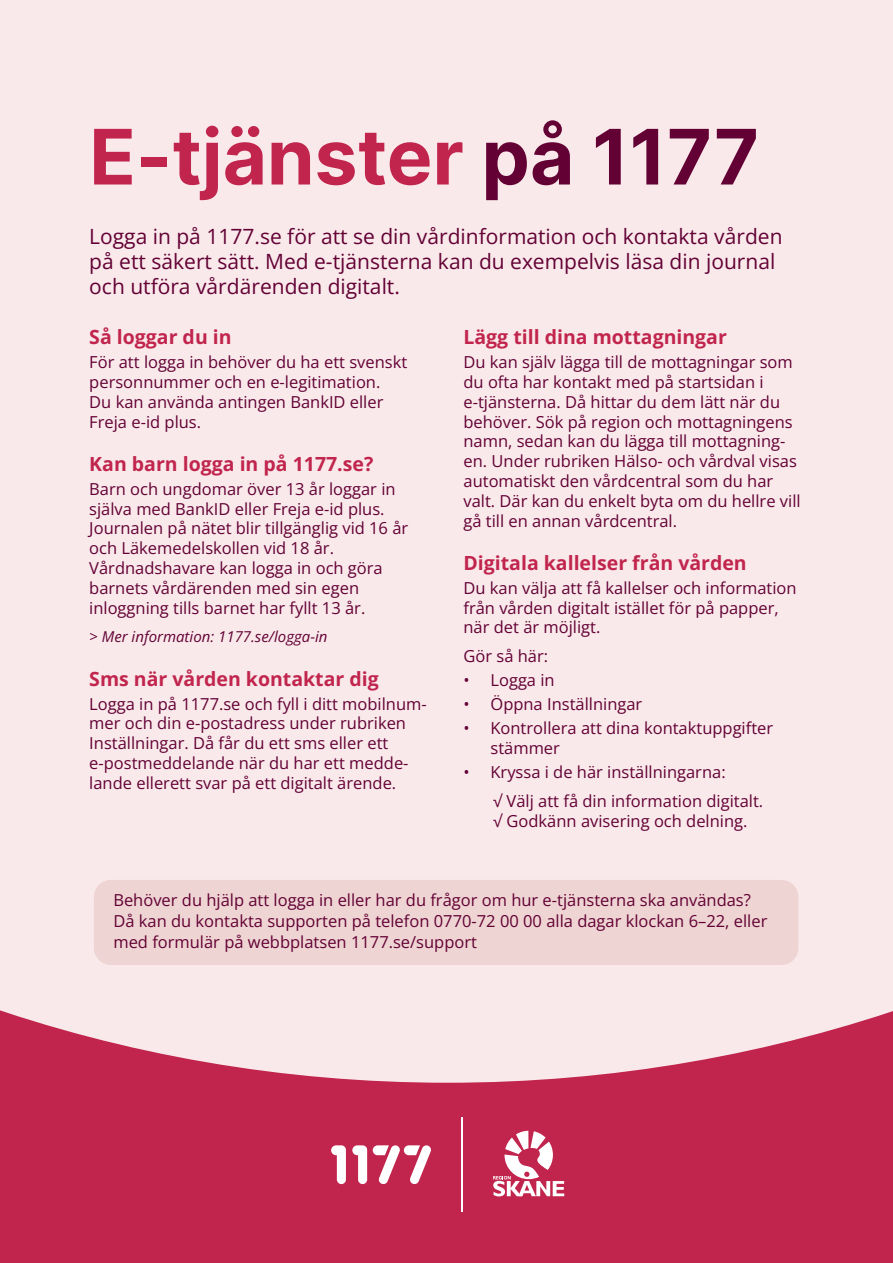
<style>
.page{position:relative;width:893px;height:1263px;background:#f9e9ea}
.page>*{position:absolute;margin:0;border:0;box-sizing:border-box;transform-origin:0 0}
.t1{font:700 76.5px "Inter";color:#c1254d}
.t2{font:21px/25.2px "Open Sans";color:#630135}
.t3{font:700 19.5px "Open Sans";color:#c1254d}
.t4{font:16.5px/19.8px "Open Sans";color:#630135}
.t5{font:italic 15px "Open Sans";color:#630135}
.s1{color:#630135}
</style>
<div class="page">
<svg style="left:0;top:1010px;width:893px;height:253px;fill:#c1254d"></svg>
<hr style="left:462px;top:1118px;width:1px;height:94px;background:#fff">
<svg style="left:493px;top:1131px;width:71px;height:65px;background:#d97a92"></svg>
<svg style="left:331px;top:1145px;width:15px;height:39px"></svg>
<svg style="left:352px;top:1145px;width:15px;height:39px"></svg>
<svg style="left:373px;top:1145px;width:59px;height:40px;background:#da7e95"></svg>
<div style="left:94px;top:880px;width:704px;height:85px;background:#eed4d2;border-radius:17px"></div>
<h1 class="t1" style="left:89px;top:99px;width:672px">E-tjänster <span class="s1">på 1177</span></h1>
<p class="t2" style="left:89px;top:223px;width:695px">Logga in på 1177.se för att se din vårdinformation och kontakta vården på ett säkert sätt. Med e-tjänsterna kan du exempelvis läsa din journal och utföra vårdärenden digitalt.</p>
<p class="t3" style="left:89px;top:324px;width:144px">Så loggar du in</p>
<p class="t4" style="left:89px;top:352px;width:320px">För att logga in behöver du ha ett svenskt personnummer och en e-legitimation.<br>Du kan använda antingen BankID eller<br>Freja e-id plus.</p>
<p class="t3" style="left:89px;top:450px;width:286px">Kan barn logga in på 1177.se?</p>
<p class="t4" style="left:89px;top:478px;width:320px">Barn och ungdomar över 13 år loggar in själva med BankID eller Freja e-id plus.<br>Journalen på nätet blir tillgänglig vid 16 år och Läkemedelskollen vid 18 år.<br>Vårdnadshavare kan logga in och göra barnets vårdärenden med sin egen inloggning tills barnet har fyllt 13 år.</p>
<p class="t5" style="left:89px;top:626px;width:240px">&gt; Mer information: 1177.se/logga-in</p>
<p class="t3" style="left:89px;top:665px;width:291px">Sms när vården kontaktar dig</p>
<p class="t4" style="left:89px;top:693px;width:339px">Logga in på 1177.se och fyll i ditt mobilnum&shy;mer och din e-postadress under rubriken Inställningar. Då får du ett sms eller ett e-postmeddelande när du har ett medde&shy;lande ellerett svar på ett digitalt ärende.</p>
<p class="t3" style="left:463px;top:324px;width:265px">Lägg till dina mottagningar</p>
<p class="t4" style="left:463px;top:352px;width:339px">Du kan själv lägga till de mottagningar som du ofta har kontakt med på startsidan i e-tjänsterna. Då hittar du dem lätt när du behöver. Sök på region och mottagningens namn, sedan kan du lägga till mottagning&shy;en. Under rubriken Hälso- och vårdval visas automatiskt den vårdcentral som du har valt. Där kan du enkelt byta om du hellre vill gå till en annan vårdcentral.</p>
<p class="t3" style="left:463px;top:549px;width:285px">Digitala kallelser från vården</p>
<p class="t4" style="left:463px;top:577px;width:335px">Du kan välja att få kallelser och information från vården digitalt istället för på papper, när det är möjligt.</p>
<p class="t4" style="left:463px;top:646px;width:86px">Gör så här:</p>
<p class="t4" style="left:463px;top:670px;width:93px">• Logga in</p>
<p class="t4" style="left:463px;top:694px;width:180px">• Öppna Inställningar</p>
<p class="t4" style="left:490px;top:718px;width:284px;text-indent:-27px">• Kontrollera att dina kontaktuppgifter stämmer</p>
<p class="t4" style="left:493px;top:757px;width:271px;line-height:28.8px;text-indent:-30px">• Kryssa i de här inställningarna:<br>√ Välj att få din information digitalt.</p>
<p class="t4" style="left:493px;top:810px;width:256px">√ Godkänn avisering och delning.</p>
<p class="t4" style="left:113px;top:889px;width:655px;line-height:21px">Behöver du hjälp att logga in eller har du frågor om hur e-tjänsterna ska användas?<br>Då kan du kontakta supporten på telefon 0770-72 00 00 alla dagar klockan 6–22, eller med formulär på webbplatsen 1177.se/support</p>
</div>
